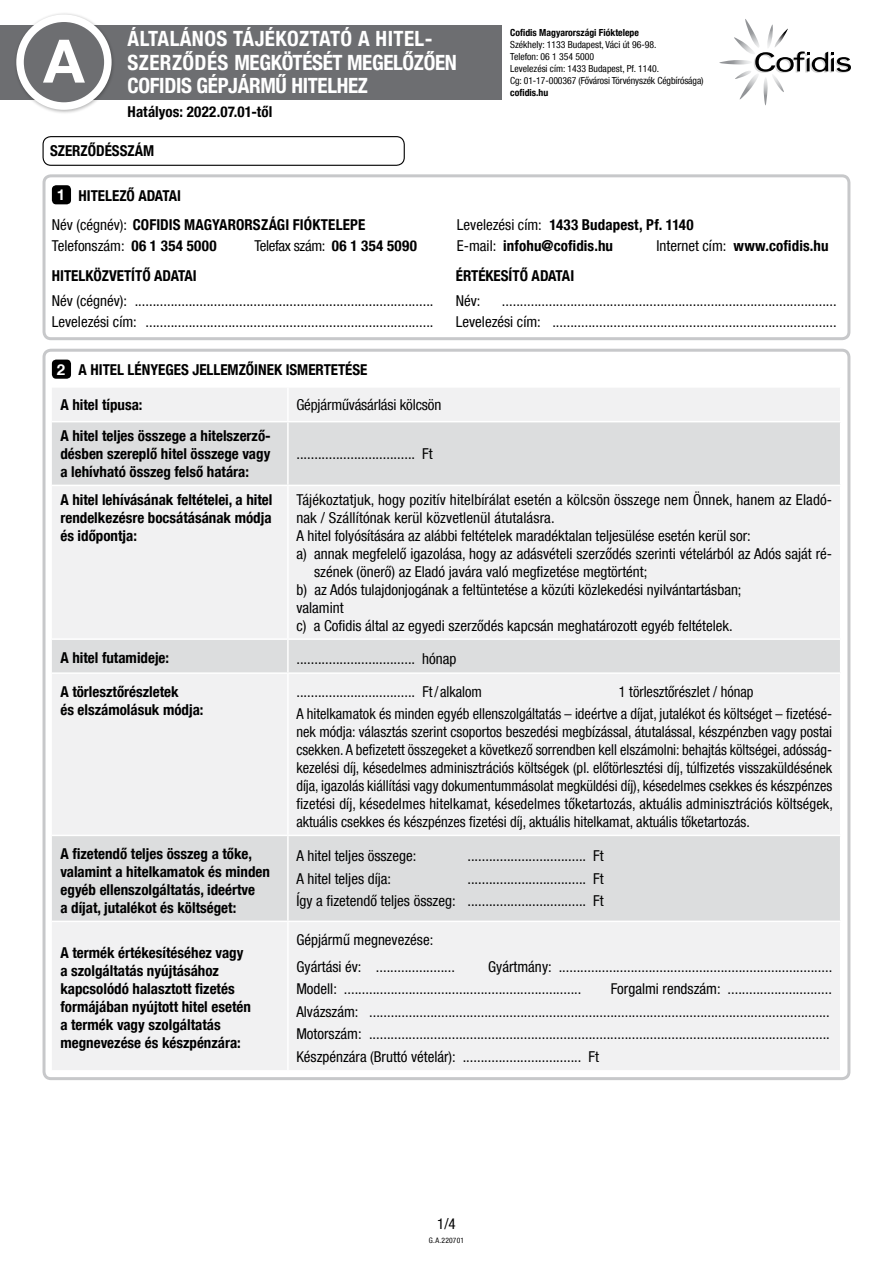
<style>
.page{position:relative;width:893px;height:1263px;background:#fff}
.page>*{position:absolute;margin:0;border:0;box-sizing:border-box;transform-origin:0 0}
.t1{font:700 60px "Helvetica Neue LT Com";color:#fff}
.t2{font:700 condensed 21px/23.2px "Helvetica Neue LT Com";letter-spacing:-.015em;color:#fff}
.t3{font:condensed 15px/22.5px "Helvetica Neue LT Com";color:#000;text-align:right}
.t4{font:700 condensed 15px/18px "Helvetica Neue LT Com";color:#000}
.t5{font:condensed 15px/22.5px "Helvetica Neue LT Pro";color:#000}
.t6{font:condensed 15px/18px "Helvetica Neue LT Com";color:#000;scale:.96 1}
.t7{font:condensed 15px "Helvetica Neue LT Com";letter-spacing:-.025em;color:#000}
.t8{font:condensed 9.75px/12px "Helvetica Neue LT Com";color:#000}
.t9{font:700 condensed 9.75px "Helvetica Neue LT Com";color:#000}
.t10{font:condensed 7.5px "Helvetica Neue LT Com";letter-spacing:.02em;color:#000}
.s1{font-stretch:normal;color:#fff}
.s2{font-weight:400}
.s3{font-weight:700}
.s4{font-family:"Helvetica Neue LT Com"}
.s5{font-family:"Helvetica Neue LT Pro"}
</style>
<div class="page">
<svg style="left:719px;top:19px;width:132px;height:86px"></svg>
<div style="left:0;top:25px;width:502px;height:74px;background:#6d6e71"></div>
<div style="left:14px;top:12px;width:102px;height:102px;background:#000;opacity:.3"></div>
<div style="left:20px;top:18px;width:88px;height:88px;background:#6d6e71;border-radius:50%"></div>
<div style="left:16px;top:15px;width:96px;height:95px;border:8px solid #fff;border-radius:50%"></div>
<div style="left:43px;top:136px;width:362px;height:30px;border:1px solid #000;border-radius:8px"></div>
<div style="left:52px;top:185px;width:19px;height:19px;background:#000;border-radius:4px"></div>
<div style="left:43px;top:174px;width:807px;height:166px;border:3px solid #c7c8ca;border-radius:7px"></div>
<div style="left:52px;top:360px;width:19px;height:19px;background:#000;border-radius:4px"></div>
<div style="left:52px;top:388px;width:788px;height:682px;background:#f1f1f2"></div>
<svg style="left:52px;top:422px;width:788px;height:499px;fill:#f1f1f2"></svg>
<hr style="left:287px;top:388px;width:2px;height:33px;background:#fff">
<hr style="left:52px;top:421px;width:236px;height:1px;background:#fff">
<hr style="left:288px;top:421px;width:553px;height:1px;background:#fff">
<hr style="left:287px;top:422px;width:2px;height:63px;background:#fff">
<hr style="left:52px;top:485px;width:236px;height:1px;background:#fff">
<hr style="left:288px;top:485px;width:553px;height:1px;background:#fff">
<hr style="left:287px;top:486px;width:2px;height:152px;background:#fff">
<hr style="left:52px;top:638px;width:236px;height:2px;background:#fff">
<hr style="left:288px;top:638px;width:553px;height:2px;background:#fff">
<hr style="left:287px;top:640px;width:2px;height:32px;background:#fff">
<hr style="left:52px;top:672px;width:236px;height:2px;background:#fff">
<hr style="left:288px;top:672px;width:553px;height:2px;background:#fff">
<hr style="left:287px;top:674px;width:2px;height:161px;background:#fff">
<hr style="left:52px;top:835px;width:236px;height:1px;background:#fff">
<hr style="left:288px;top:835px;width:553px;height:1px;background:#fff">
<hr style="left:287px;top:836px;width:2px;height:85px;background:#fff">
<hr style="left:52px;top:921px;width:236px;height:1px;background:#fff">
<hr style="left:288px;top:921px;width:553px;height:1px;background:#fff">
<hr style="left:287px;top:922px;width:2px;height:148px;background:#fff">
<div style="left:43px;top:349px;width:807px;height:731px;border:3px solid #c7c8ca;border-radius:7px"></div>
<h2 class="t2" style="left:128px;top:27px;width:331px">ÁLTALÁNOS TÁJÉKOZTATÓ A HITEL-<br>SZERZŐDÉS MEGKÖTÉSÉT MEGELŐZŐEN<br>COFIDIS GÉPJÁRMŰ HITELHEZ</h2>
<p class="t4" style="left:128px;top:103px;width:146px">Hatályos: 2022.07.01-től</p>
<p class="t4" style="left:50px;top:142px;width:106px">SZERZŐDÉSSZÁM</p>
<p class="t4" style="left:52px;top:180px;width:315px;line-height:29.5px;text-indent:5px"><span class="s1">1</span> HITELEZŐ ADATAI<br><span class="s2">Név (cégnév):</span> COFIDIS MAGYARORSZÁGI FIÓKTELEPE</p>
<p class="t9" style="left:510px;top:26px;width:130px">Cofidis Magyarországi Fióktelepe</p>
<p class="t8" style="left:510px;top:38px;width:195px">Székhely: 1133 Budapest, Váci út 96-98.<br>Telefon: 06 1 354 5000<br>Levelezési cím: 1433 Budapest, Pf. 1140.<br>Cg: 01-17-000367 (Fővárosi Törvényszék Cégbírósága)</p>
<h1 class="t1" style="left:43px;top:23px;width:43px">A</h1>
<p class="t9" style="left:510px;top:86px;width:40px">cofidis.hu</p>
<p class="t4" style="left:457px;top:216px;width:238px"><span class="s2">Levelezési cím:</span> 1433 Budapest, Pf. 1140</p>
<p class="t3" style="left:52px;top:234px;width:166px">Telefonszám: <span class="s3">06 1 354 5000</span></p>
<p class="t7" style="left:254px;top:237px;width:164px">Telefax szám: <span class="s3">06 1 354 5090</span></p>
<p class="t4" style="left:457px;top:237px;width:158px"><span class="s2">E-mail:</span> infohu@cofidis.hu</p>
<p class="t4" style="left:656px;top:237px;width:174px"><span class="s2">Internet cím:</span> www.cofidis.hu</p>
<p class="t4" style="left:52px;top:266px;width:146px">HITELKÖZVETÍTŐ ADATAI</p>
<p class="t4" style="left:456px;top:266px;width:120px">ÉRTÉKESÍTŐ ADATAI</p>
<p class="t3" style="left:52px;top:289px;width:383px">Név (cégnév): ...................................................................................</p>
<p class="t3" style="left:456px;top:289px;width:26px">Név:</p>
<p class="t5" style="left:502px;top:289px;width:336px">.............................................................................................</p>
<p class="t3" style="left:52px;top:310px;width:383px">Levelezési cím: ................................................................................</p>
<p class="t5" style="left:456px;top:310px;width:382px"><span class="s4">Levelezési cím:</span> ...............................................................................</p>
<p class="t4" style="left:57px;top:361px;width:312px"><span class="s1">2</span> A HITEL LÉNYEGES JELLEMZŐINEK ISMERTETÉSE</p>
<p class="t4" style="left:60px;top:396px;width:84px">A hitel típusa:</p>
<p class="t3" style="left:296px;top:393px;width:146px">Gépjárművásárlási kölcsön</p>
<p class="t4" style="left:60px;top:427px;width:212px;text-align:justify">A hitel teljes összege a hitelszerző&shy;désben szereplő hitel összege vagy a lehívható összeg felső határa:</p>
<p class="t3" style="left:296px;top:442px;width:138px">................................. Ft</p>
<p class="t4" style="left:60px;top:490px;width:214px;text-align:justify">A hitel lehívásának feltételei, a hitel rendelkezésre bocsátásának módja és időpontja:</p>
<p class="t3" style="left:296px;top:488px;width:537px">Tájékoztatjuk, hogy pozitív hitelbírálat esetén a kölcsön összege nem Önnek, hanem az Eladó-</p>
<p class="t3" style="left:296px;top:506px;width:260px">nak / Szállítónak kerül közvetlenül átutalásra.</p>
<p class="t3" style="left:296px;top:524px;width:456px">A hitel folyósítására az alábbi feltételek maradéktalan teljesülése esetén kerül sor:</p>
<p class="t3" style="left:296px;top:542px;width:537px">a) annak megfelelő igazolása, hogy az adásvételi szerződés szerinti vételárból az Adós saját ré-</p>
<p class="t3" style="left:314px;top:560px;width:335px">szének (önerő) az Eladó javára való megfizetése megtörtént;</p>
<p class="t3" style="left:296px;top:578px;width:447px">b) az Adós tulajdonjogának a feltüntetése a közúti közlekedési nyilvántartásban;</p>
<p class="t3" style="left:296px;top:596px;width:49px">valamint</p>
<p class="t3" style="left:296px;top:614px;width:438px">c) a Cofidis által az egyedi szerződés kapcsán meghatározott egyéb feltételek.</p>
<p class="t4" style="left:60px;top:648px;width:110px">A hitel futamideje:</p>
<p class="t3" style="left:296px;top:647px;width:162px">................................. hónap</p>
<p class="t4" style="left:60px;top:682px;width:145px">A törlesztőrészletek<br>és elszámolásuk módja:</p>
<p class="t3" style="left:296px;top:680px;width:187px">................................. Ft / alkalom</p>
<p class="t6" style="left:296px;top:680px;width:560px;line-height:22.2px;text-indent:323px">1 törlesztőrészlet / hónap<br>A hitelkamatok és minden egyéb ellenszolgáltatás – ideértve a díjat, jutalékot és költséget – fizetésé-</p>
<p class="t6" style="left:296px;top:722px;width:561px;text-align:justify">nek módja: választás szerint csoportos beszedési megbízással, átutalással, készpénzben vagy postai csekken. A befizetett összegeket a következő sorrendben kell elszámolni: behajtás költségei, adósság&shy;kezelési díj, késedelmes adminisztrációs költségek (pl. előtörlesztési díj, túlfizetés visszaküldésének díja, igazolás kiállítási vagy dokumentummásolat megküldési díj), késedelmes csekkes és készpénzes fizetési díj, késedelmes hitelkamat, késedelmes tőketartozás, aktuális adminisztrációs költségek, aktuális csekkes és készpénzes fizetési díj, aktuális hitelkamat, aktuális tőketartozás.</p>
<p class="t4" style="left:60px;top:844px;width:211px">A fizetendő teljes összeg a tőke, valamint a hitelkamatok és minden egyéb ellenszolgáltatás, ideértve<br>a díjat, jutalékot és költséget:</p>
<p class="t3" style="left:296px;top:844px;width:121px">A hitel teljes összege:</p>
<p class="t3" style="left:467px;top:844px;width:138px">................................. Ft</p>
<p class="t3" style="left:296px;top:867px;width:96px">A hitel teljes díja:</p>
<p class="t3" style="left:296px;top:867px;width:309px">................................. Ft<br>Így a fizetendő teljes összeg: ................................. Ft</p>
<p class="t4" style="left:60px;top:944px;width:192px">A termék értékesítéséhez vagy a szolgáltatás nyújtásához kapcsolódó halasztott fizetés formájában nyújtott hitel esetén a termék vagy szolgáltatás megnevezése és készpénzára:</p>
<p class="t5" style="left:296px;top:926px;width:160px;line-height:26.7px">Gépjármű megnevezése:<br>Gyártási év: ......................</p>
<p class="t5" style="left:296px;top:955px;width:537px;text-indent:192px">Gyártmány: ............................................................................<br>Modell: ..................................................................</p>
<p class="t5" style="left:296px;top:977px;width:537px;text-indent:315px">Forgalmi rendszám: .............................<br>Alvázszám: ................................................................................................................................<br>Motorszám: ................................................................................................................................</p>
<p class="t3" style="left:296px;top:1045px;width:304px"><span class="s5">Készpénzára (Bruttó vételár):</span> ................................. Ft</p>
<p class="t3" style="left:437px;top:1212px;width:20px">1/4</p>
<p class="t10" style="left:429px;top:1236px;width:37px">G.A.220701</p>
</div>
